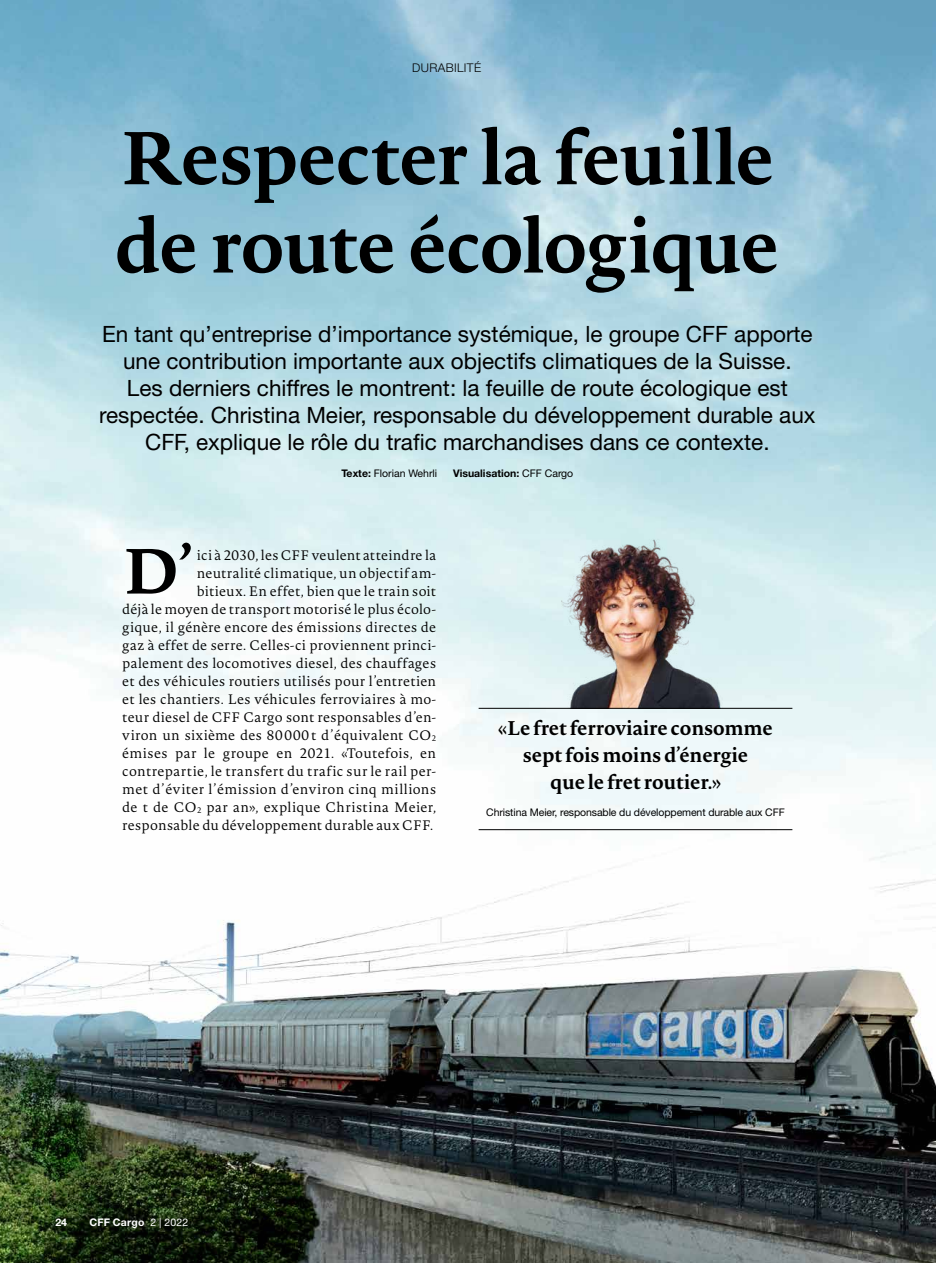
<style>
.page{position:relative;width:936px;height:1263px;background:#fff}
.page>*{position:absolute;margin:0;border:0;box-sizing:border-box;transform-origin:0 0}
.t1{font:700 73.65px/88.3px "Novel Pro";letter-spacing:-.02em;color:#000}
.t2{font:700 63px "Novel Pro";color:#000}
.t3{font:22.5px/27px "Helvetica Neue LT Std";color:#000;text-align:center}
.t4{font:700 19.5px/27px "Novel Pro";letter-spacing:-.01em;color:#000;text-align:center}
.t5{font:300 13.5px/18px "Novel Pro";letter-spacing:.02em;color:#000;text-align:right}
.t6{font:300 12px "Helvetica Neue LT Std";letter-spacing:.03em;color:#000}
.t7{font:10.5px "Helvetica Neue LT Std";letter-spacing:-.01em;color:#000}
.t8{font:700 10.5px "Helvetica Neue LT Std";color:#000}
.t9{font:700 10.5px "Helvetica Neue LT Std";letter-spacing:.02em;color:#fff}
.s1{font-weight:700}
.s2{font-weight:400}
</style>
<div class="page">
<img style="left:0;top:0;width:935px;height:1263px">
<img style="left:562px;top:533px;width:163px;height:175px">
<hr style="left:478px;top:708px;width:314px;height:1px;background:#000">
<hr style="left:478px;top:829px;width:314px;height:1px;background:#000">
<p class="t6" style="left:412px;top:61px;width:70px">DURABILITÉ</p>
<h1 class="t1" style="left:114px;top:111px;width:666px">Respecter la feuille de route écologique</h1>
<p class="t3" style="left:99px;top:320px;width:718px">En tant qu’entreprise d’importance systémique, le groupe CFF apporte une contribution importante aux objectifs climatiques de la Suisse.<br>Les derniers chiffres le montrent: la feuille de route écologique est respectée. Christina Meier, responsable du développement durable aux CFF, explique le rôle du trafic marchandises dans ce contexte.</p>
<p class="t7" style="left:341px;top:467px;width:97px"><span class="s1">Texte:</span> Florian Wehrli</p>
<p class="t8" style="left:453px;top:466px;width:122px">Visualisation: <span class="s2">CFF Cargo</span></p>
<h2 class="t2" style="left:122px;top:523px;width:72px">D’</h2>
<p class="t5" style="left:122px;top:545px;width:315px">ici à 2030, les CFF veulent atteindre la<br>neutralité climatique, un objectif am-<br>bitieux. En effet, bien que le train soit<br>déjà le moyen de transport motorisé le plus écolo&shy;gique, il génère encore des émissions directes de gaz à effet de serre. Celles-ci proviennent princi&shy;palement des locomotives diesel, des chauffages et des véhicules routiers utilisés pour l’entretien et les chantiers. Les véhicules ferroviaires à mo&shy;teur diesel de CFF Cargo sont responsables d’en&shy;viron un sixième des 80 000 t d’équivalent CO<sub>2 </sub>émises par le groupe en 2021. «Toutefois, en contrepartie, le transfert du trafic sur le rail per&shy;met d’éviter l’émission d’environ cinq millions de t de CO<sub>2</sub> par an», explique Christina Meier, responsable du développement durable aux CFF.</p>
<h3 class="t4" style="left:498px;top:714px;width:276px">«Le fret ferroviaire consomme sept fois moins d’énergie<br>que le fret routier.»</h3>
<p class="t7" style="left:486px;top:806px;width:300px">Christina Meier, responsable du développement durable aux CFF</p>
<p class="t9" style="left:56px;top:1215px;width:13px">24</p>
<p class="t9" style="left:89px;top:1215px;width:100px">CFF Cargo <span class="s2">2 | 2022</span></p>
</div>
